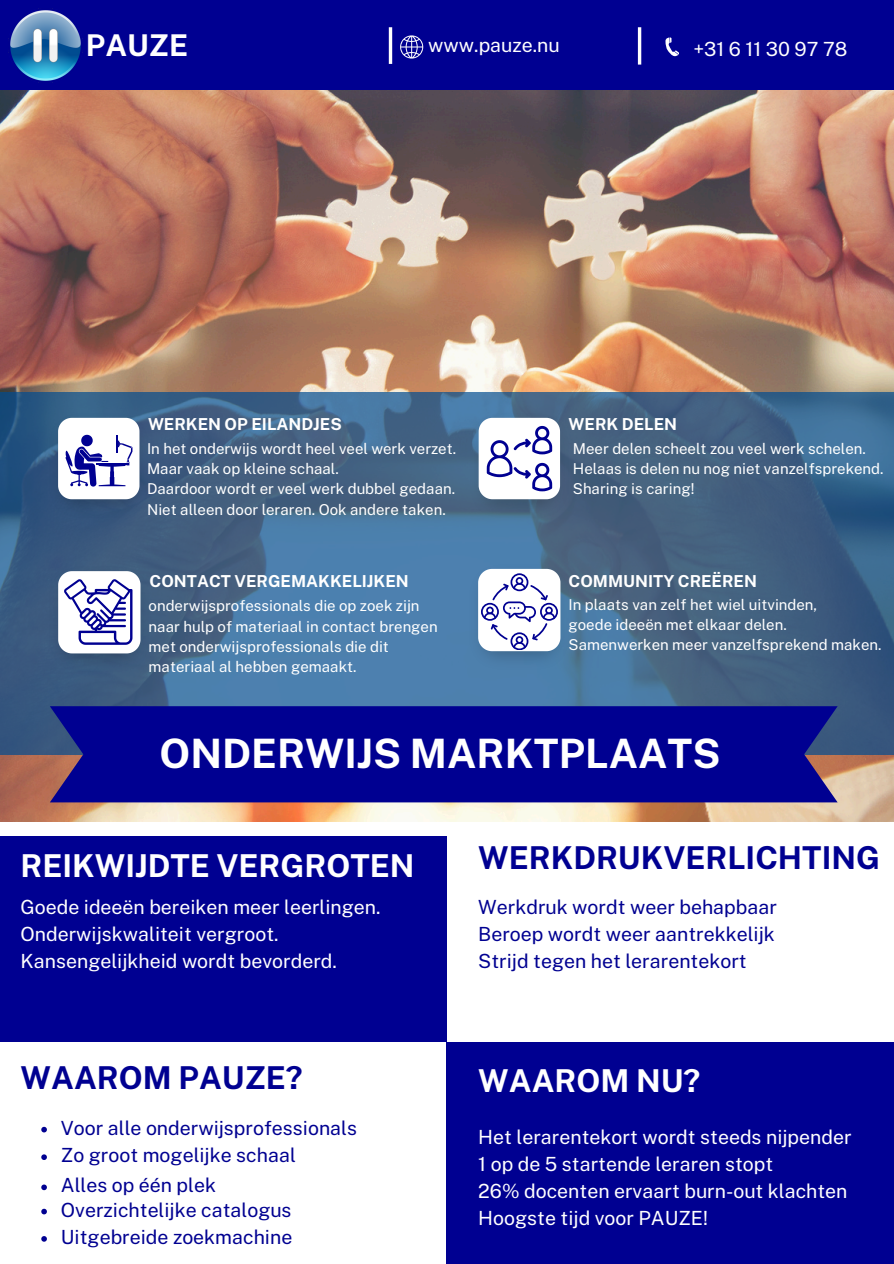
<style>
.page{position:relative;width:894px;height:1264px;background:#fff}
.page>*{position:absolute;margin:0;border:0;box-sizing:border-box;transform-origin:0 0}
.t1{font:700 40.5px "Public Sans";color:#fff}
.t2{font:700 31.5px "Public Sans";color:#000091}
.t3{font:700 31.5px "Public Sans";color:#fff}
.t4{font:700 30px "Public Sans";color:#fff}
.t5{font:19.5px/27px "Public Sans";color:#fff}
.t6{font:19.5px/27px "Public Sans";color:#000091;text-align:justify}
.t7{font:700 16.5px "Public Sans";color:#fff}
.t8{font:15px/20.2px "Public Sans";color:#fff}
</style>
<div class="page">
<img style="left:0;top:89px;width:893px;height:732px">
<svg style="left:0;top:392px;width:893px;height:362px;background:#42678c"></svg>
<div style="left:0;top:0;width:893px;height:89px;background:#000091"></div>
<div style="left:50px;top:706px;width:787px;height:96px;background:#000091"></div>
<div style="left:0;top:836px;width:446px;height:206px;background:#000091"></div>
<div style="left:446px;top:1042px;width:447px;height:221px;background:#000091"></div>
<img style="left:50px;top:413px;width:98px;height:104px">
<img style="left:50px;top:567px;width:99px;height:104px">
<img style="left:470px;top:413px;width:98px;height:104px">
<img style="left:469px;top:564px;width:99px;height:105px">
<svg style="left:388px;top:27px;width:4px;height:37px"></svg>
<svg style="left:637px;top:27px;width:4px;height:38px"></svg>
<svg style="left:665px;top:37px;width:13px;height:19px"></svg>
<img style="left:8px;top:8px;width:75px;height:73px">
<svg style="left:58px;top:418px;width:81px;height:81px"></svg>
<svg style="left:478px;top:418px;width:82px;height:81px"></svg>
<svg style="left:58px;top:571px;width:82px;height:82px"></svg>
<svg style="left:478px;top:569px;width:82px;height:82px"></svg>
<svg style="left:400px;top:35px;width:23px;height:24px"></svg>
<svg style="left:41px;top:1126px;width:6px;height:6px"></svg>
<svg style="left:41px;top:1236px;width:6px;height:5px"></svg>
<svg style="left:41px;top:1208px;width:6px;height:6px"></svg>
<svg style="left:41px;top:1184px;width:6px;height:6px"></svg>
<svg style="left:41px;top:1154px;width:6px;height:5px"></svg>
<p class="t4" style="left:86px;top:27px;width:104px">PAUZE</p>
<h3 class="t5" style="left:428px;top:31px;width:133px">www.pauze.nu</h3>
<h2 class="t5" style="left:693px;top:35px;width:155px">+31 6 11 30 97 78</h2>
<p class="t7" style="left:148px;top:415px;width:195px">WERKEN OP EILANDJES</p>
<p class="t8" style="left:147px;top:438px;width:310px">In het onderwijs wordt heel veel werk verzet.<br>Maar vaak op kleine schaal.</p>
<p class="t8" style="left:147px;top:479px;width:309px">Daardoor wordt er veel werk dubbel gedaan.</p>
<h4 class="t8" style="left:147px;top:499px;width:300px">Niet alleen door leraren. Ook andere taken.</h4>
<p class="t7" style="left:149px;top:571px;width:260px">CONTACT VERGEMAKKELIJKEN</p>
<p class="t8" style="left:148px;top:595px;width:290px">onderwijsprofessionals die op zoek zijn naar hulp of materiaal in contact brengen met onderwijsprofessionals die dit materiaal al hebben gemaakt.</p>
<p class="t7" style="left:568px;top:415px;width:110px">WERK DELEN</p>
<p class="t8" style="left:572px;top:438px;width:294px">Meer delen scheelt zou veel werk schelen.</p>
<h4 class="t8" style="left:572px;top:458px;width:312px">Helaas is delen nu nog niet vanzelfsprekend.</h4>
<p class="t8" style="left:572px;top:479px;width:123px">Sharing is caring!</p>
<h2 class="t7" style="left:568px;top:571px;width:190px">COMMUNITY CREËREN</h2>
<p class="t8" style="left:568px;top:594px;width:250px">In plaats van zelf het wiel uitvinden,</p>
<p class="t8" style="left:568px;top:614px;width:220px">goede ideeën met elkaar delen.</p>
<h1 class="t8" style="left:568px;top:634px;width:314px">Samenwerken meer vanzelfsprekend maken.</h1>
<p class="t1" style="left:159px;top:729px;width:562px">ONDERWIJS MARKTPLAATS</p>
<p class="t3" style="left:21px;top:846px;width:395px">REIKWIJDTE VERGROTEN</p>
<p class="t2" style="left:478px;top:839px;width:403px">WERKDRUKVERLICHTING</p>
<p class="t5" style="left:21px;top:893px;width:361px">Goede ideeën bereiken meer leerlingen.<br>Onderwijskwaliteit vergroot.<br>Kansengelijkheid wordt bevorderd.</p>
<p class="t6" style="left:478px;top:893px;width:300px">Werkdruk wordt weer behapbaar Beroep wordt weer aantrekkelijk Strijd tegen het lerarentekort</p>
<h4 class="t2" style="left:21px;top:1059px;width:283px">WAAROM PAUZE?</h4>
<p class="t3" style="left:478px;top:1062px;width:223px">WAAROM NU?</p>
<p class="t6" style="left:61px;top:1114px;width:297px">Voor alle onderwijsprofessionals</p>
<p class="t6" style="left:61px;top:1141px;width:236px">Zo groot mogelijke schaal</p>
<p class="t6" style="left:61px;top:1171px;width:156px">Alles op één plek</p>
<p class="t6" style="left:61px;top:1195px;width:232px">Overzichtelijke catalogus</p>
<p class="t6" style="left:61px;top:1223px;width:233px">Uitgebreide zoekmachine</p>
<h4 class="t5" style="left:478px;top:1123px;width:375px">Het lerarentekort wordt steeds nijpender 1 op de 5 startende leraren stopt<br>26% docenten ervaart burn-out klachten Hoogste tijd voor PAUZE!</h4>
</div>
